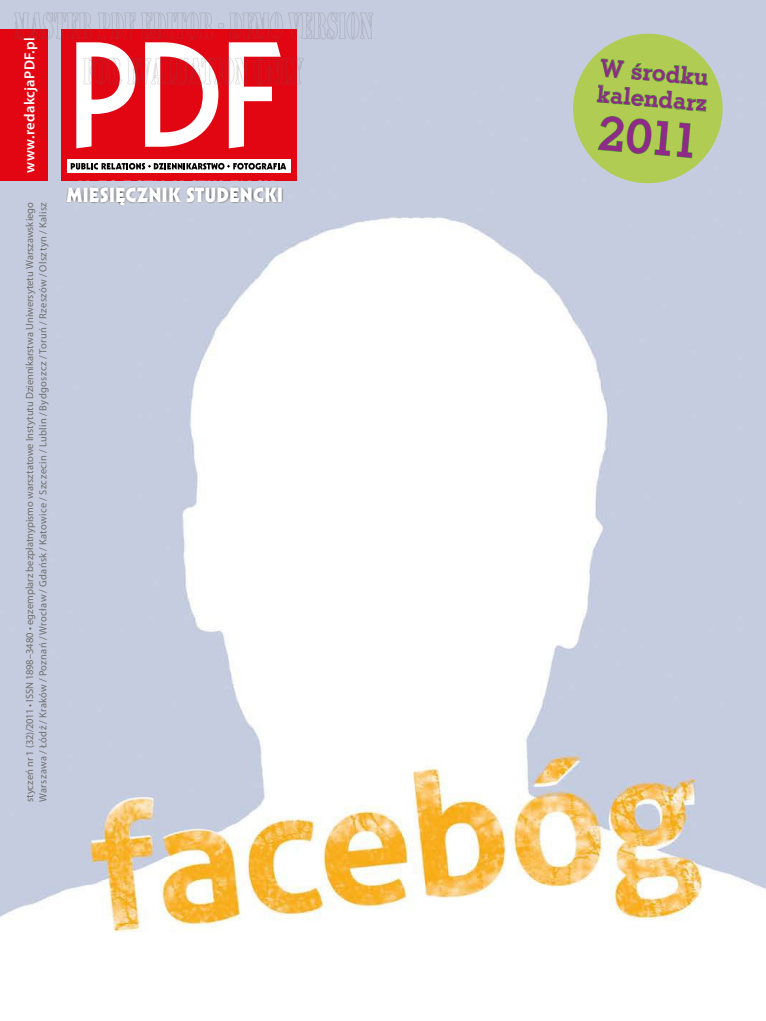
<style>
.page{position:relative;width:766px;height:1021px;background:#fff}
.page>*{position:absolute;margin:0;border:0;box-sizing:border-box;transform-origin:0 0}
.t1{font:47.4px "Stymie Bd EU Normal";color:#8d2b86}
.t2{font:23.7px/26.1px "Stymie Bd EU Normal";color:#8d2b86}
.t3{font:20.2px "Geometric 231 Hv EU Normal";letter-spacing:.005em;color:#fff}
.t4{font:600 14.7px "Myriad Pro";letter-spacing:.025em;color:#fff}
.t5{font:10.5px/13.3px "Myriad Pro";letter-spacing:.015em;color:#6f6f6e}
</style>
<div class="page">
<img style="left:0;top:0;width:765px;height:932px">
<div style="left:0;top:29px;width:47px;height:151px;background:#e20613"></div>
<img style="left:63px;top:183px;width:223px;height:26px">
<div style="left:61px;top:29px;width:235px;height:151px;background:#e20613"></div>
<div style="left:67px;top:160px;width:223px;height:13px;background:#fff"></div>
<svg style="left:71px;top:163px;width:215px;height:7px"></svg>
<div style="left:573px;top:34px;width:149px;height:149px;background:#b0cc52;border-radius:50%"></div>
<svg style="left:596px;top:58px;width:112px;height:101px"></svg>
<svg style="left:13px;top:2px;width:360px;height:146px"></svg>
<h3 class="t4" style="left:20px;top:172px;width:137px;rotate:-90deg">www.redakcjaPDF.pl</h3>
<p class="t5" style="left:23px;top:802px;width:601px;rotate:-90deg">styczeń nr 1 (32)/2011 • ISSN 1898–3480 • egzemplarz bezpłatnypismo warsztatowe Instytutu Dziennikarstwa Uniwersytetu Warszawskiego<br>Warszawa / Łódź / Kraków / Poznań / Wrocław / Gdańsk / Katowice / Szczecin / Lublin / Bydgoszcz / Toruń / Rzeszów / Olsztyn / Kalisz</p>
<h3 class="t3" style="left:66px;top:182px;width:218px">MIESIĘCZNIK STUDENCKI</h3>
<h2 class="t2" style="left:600px;top:54px;width:111px;rotate:5deg">W środku kalendarz</h2>
<h1 class="t1" style="left:601px;top:104px;width:101px;rotate:5deg">2011</h1>
</div>
